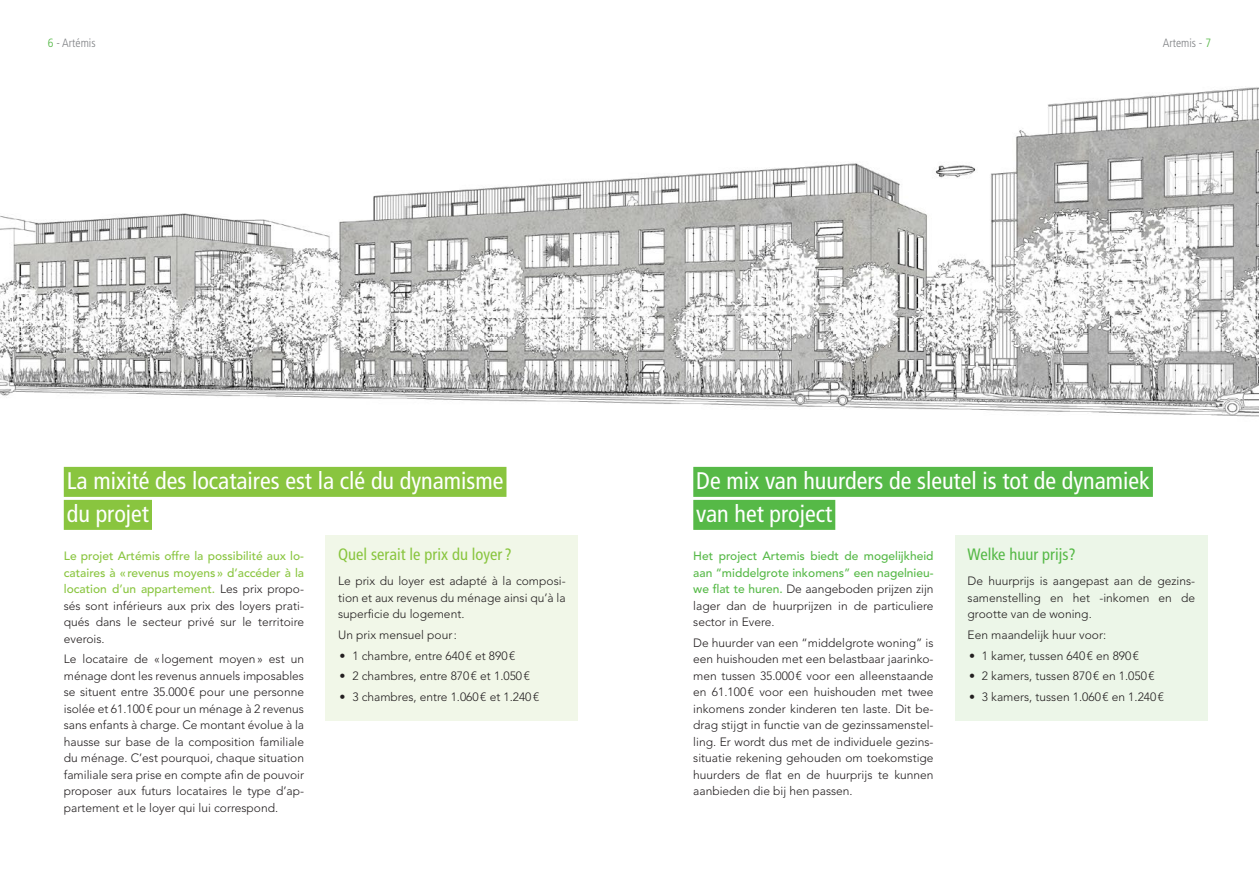
<style>
.page{position:relative;width:1259px;height:893px;background:#fff}
.page>*{position:absolute;margin:0;border:0;box-sizing:border-box;transform-origin:0 0}
.t1{font:condensed 24px/33px "Frutiger LT Std";color:#fff}
.t2{font:condensed 16.5px "Frutiger LT Std";color:#89c53f}
.t3{font:condensed 16.5px "Frutiger LT Std";color:#56b947}
.t4{font:300 12px/16.5px "Avenir LT Std";color:#231f20;text-align:justify}
.t5{font:500 12px/16.5px "Avenir LT Std";color:#89c53f;text-align:justify}
.t6{font:500 12px/16.5px "Avenir LT Std";color:#56b947;text-align:justify}
.t7{font:300 condensed 12px "Frutiger LT Std";color:#808285}
.s1{color:#56b947}
.s2{font-weight:300;color:#231f20}
</style>
<div class="page">
<img style="left:0;top:87px;width:1259px;height:330px">
<div style="left:326px;top:535px;width:252px;height:185px;background:#f1f7e8"></div>
<div style="left:955px;top:535px;width:252px;height:185px;background:#ecf6e8"></div>
<div style="left:693px;top:467px;width:460px;height:30px;background:#56b947"></div>
<div style="left:693px;top:500px;width:142px;height:30px;background:#56b947"></div>
<div style="left:64px;top:467px;width:442px;height:30px;background:#89c53f"></div>
<div style="left:64px;top:500px;width:88px;height:30px;background:#89c53f"></div>
<p class="t7" style="left:48px;top:36px;width:49px"><span class="s1">6</span> - Artémis</p>
<p class="t7" style="left:1162px;top:36px;width:50px">Artemis - <span class="s1">7</span></p>
<h1 class="t1" style="left:67px;top:465px;width:438px">La mixité des locataires est la clé du dynamisme du projet</h1>
<p class="t5" style="left:64px;top:548px;width:242px">Le projet Artémis offre la possibilité aux lo&shy;cataires à « revenus moyens» d’accéder à la location d’un appartement. <span class="s2">Les prix propo&shy;sés sont inférieurs aux prix des loyers prati&shy;qués dans le secteur privé sur le territoire everois.</span></p>
<p class="t4" style="left:64px;top:651px;width:242px">Le locataire de « logement moyen» est un ménage dont les revenus annuels imposables se situent entre 35.000€ pour une personne isolée et 61.100€ pour un ménage à 2 revenus sans enfants à charge. Ce montant évolue à la hausse sur base de la composition familiale du ménage. C’est pourquoi, chaque situation familiale sera prise en compte afin de pouvoir proposer aux futurs locataires le type d’ap&shy;partement et le loyer qui lui correspond.</p>
<h2 class="t2" style="left:338px;top:545px;width:175px">Quel serait le prix du loyer ?</h2>
<p class="t4" style="left:338px;top:573px;width:229px">Le prix du loyer est adapté à la composi&shy;tion et aux revenus du ménage ainsi qu’à la superficie du logement.</p>
<p class="t4" style="left:338px;top:627px;width:120px">Un prix mensuel pour:</p>
<p class="t4" style="left:340px;top:647px;width:177px">• 1 chambre, entre 640€ et 890€</p>
<p class="t4" style="left:340px;top:668px;width:192px">• 2 chambres, entre 870€ et 1.050€</p>
<p class="t4" style="left:340px;top:689px;width:201px">• 3 chambres, entre 1.060€ et 1.240€</p>
<h1 class="t1" style="left:696px;top:465px;width:455px">De mix van huurders de sleutel is tot de dynamiek van het project</h1>
<p class="t6" style="left:693px;top:548px;width:242px">Het project Artemis biedt de mogelijkheid aan “middelgrote inkomens” een nagelnieu&shy;we flat te huren. <span class="s2">De aangeboden prijzen zijn lager dan de huurprijzen in de particuliere sector in Evere.</span></p>
<p class="t4" style="left:693px;top:634px;width:242px">De huurder van een “middelgrote woning” is een huishouden met een belastbaar jaarinko&shy;men tussen 35.000€ voor een alleenstaande en 61.100€ voor een huishouden met twee inkomens zonder kinderen ten laste. Dit be&shy;drag stijgt in functie van de gezinssamenstel&shy;ling. Er wordt dus met de individuele gezins&shy;situatie rekening gehouden om toekomstige huurders de flat en de huurprijs te kunnen aanbieden die bij hen passen.</p>
<h2 class="t3" style="left:967px;top:545px;width:110px">Welke huur prijs?</h2>
<p class="t4" style="left:967px;top:573px;width:229px">De huurprijs is aangepast aan de gezins&shy;samenstelling en het -inkomen en de grootte van de woning.</p>
<p class="t4" style="left:967px;top:627px;width:140px">Een maandelijk huur voor:</p>
<p class="t4" style="left:969px;top:647px;width:172px">• 1 kamer, tussen 640€ en 890€</p>
<p class="t4" style="left:969px;top:668px;width:187px">• 2 kamers, tussen 870€ en 1.050€</p>
<p class="t4" style="left:969px;top:689px;width:196px">• 3 kamers, tussen 1.060€ en 1.240€</p>
</div>
